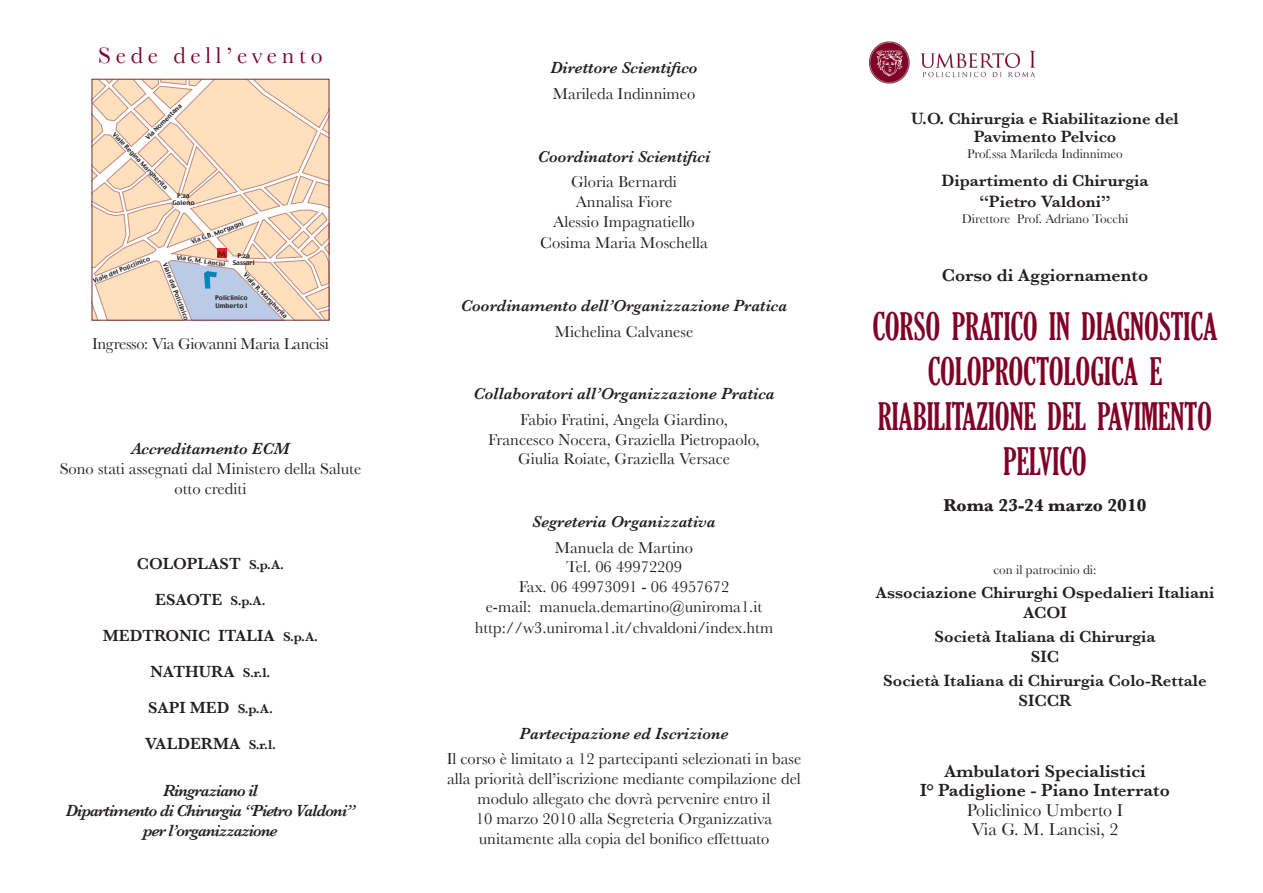
<style>
.page{position:relative;width:1263px;height:893px;background:#fff}
.page>*{position:absolute;margin:0;border:0;box-sizing:border-box;transform-origin:0 0}
.t1{font:extra-condensed 36.3px/45px "Gloucester";color:#7f0128;text-align:center;scale:.91 1}
.t2{font:23.55px "Baskerville";letter-spacing:.2em;color:#7f0128}
.t3{font:600 18px/19.5px "Baskerville";color:#231f20;text-align:center}
.t4{font:18px/19.5px "Baskerville";color:#231f20}
.t5{font:700 18px "Baskerville";color:#231f20}
.t6{font:600 16.8px/20.1px "Baskerville";color:#231f20;text-align:center}
.t7{font:16.5px/19.8px "Baskerville";color:#231f20;text-align:center}
.t8{font:italic 600 16.5px "Baskerville";color:#231f20}
.t9{font:600 16.5px/36px "Baskerville";color:#231f20;text-align:center}
.t10{font:italic 600 16.5px/19.8px "Baskerville";letter-spacing:-.05em;color:#231f20;text-align:center}
.t11{font:16.5px "Baskerville";letter-spacing:-.02em;color:#231f20}
.t12{font:13.2px "Baskerville";letter-spacing:-.005em;color:#231f20}
.t13{font:500 9.45px "Futura BT";color:#231f20}
.t14{font:6.3px/7.6px "Charcoal";color:#231f20;text-align:center}
.s1{font-size:13.5px}
</style>
<div class="page">
<img style="left:869px;top:42px;width:167px;height:41px">
<svg style="left:92px;top:79px;width:238px;height:242px;background:#efd6c2"></svg>
<h2 class="t2" style="left:98px;top:41px;width:226px">Sede dell’evento</h2>
<p class="t14" style="left:145px;top:136px;width:49px;rotate:-45deg">Via Nomentana</p>
<p class="t14" style="left:116px;top:131px;width:78px;rotate:46deg">Viale Regina Margherita</p>
<p class="t14" style="left:172px;top:192px;width:24px">P.za<br>Galeno</p>
<p class="t14" style="left:190px;top:239px;width:57px;rotate:-21deg">Via G.B. Morgagni</p>
<p class="t13" style="left:218px;top:247px;width:10px">M</p>
<p class="t14" style="left:215px;top:294px;width:34px;text-align:left">Policlinico<br>Umberto I</p>
<p class="t11" style="left:92px;top:334px;width:238px">Ingresso: Via Giovanni Maria Lancisi</p>
<p class="t14" style="left:237px;top:252px;width:14px">P.za</p>
<p class="t14" style="left:177px;top:254px;width:50px;rotate:8deg">Via G. M. Lancisi</p>
<p class="t14" style="left:92px;top:278px;width:62px;rotate:-22deg">Viale del Policlinico</p>
<p class="t14" style="left:168px;top:262px;width:62px;rotate:69deg">Viale del Policlinico</p>
<p class="t14" style="left:233px;top:260px;width:23px">Sassari</p>
<p class="t14" style="left:247px;top:272px;width:62px;rotate:46deg">Viale R. Margherita</p>
<p class="t8" style="left:131px;top:439px;width:160px">Accreditamento ECM</p>
<p class="t7" style="left:60px;top:458px;width:303px">Sono stati assegnati dal Ministero della Salute otto crediti</p>
<p class="t9" style="left:103px;top:546px;width:217px">COLOPLAST <span class="s1">S.p.A.<br></span>ESAOTE <span class="s1">S.p.A.<br></span>MEDTRONIC ITALIA <span class="s1">S.p.A.<br></span>NATHURA <span class="s1">S.r.l.<br></span>SAPI MED <span class="s1">S.p.A.<br></span>VALDERMA <span class="s1">S.r.l.</span></p>
<p class="t10" style="left:66px;top:781px;width:291px">Ringraziano il<br>Dipartimento di Chirurgia “Pietro Valdoni” per l’organizzazione</p>
<p class="t8" style="left:550px;top:58px;width:149px">Direttore Scientifico</p>
<p class="t7" style="left:553px;top:84px;width:144px">Marileda Indinnimeo</p>
<p class="t8" style="left:538px;top:147px;width:174px">Coordinatori Scientifici</p>
<p class="t7" style="left:553px;top:172px;width:143px">Gloria Bernardi<br>Annalisa Fiore<br>Alessio Impagnatiello</p>
<p class="t7" style="left:540px;top:233px;width:169px">Cosima Maria Moschella</p>
<p class="t8" style="left:461px;top:296px;width:328px">Coordinamento dell’Organizzazione Pratica</p>
<p class="t7" style="left:555px;top:321px;width:140px">Michelina Calvanese</p>
<p class="t8" style="left:473px;top:384px;width:303px">Collaboratori all’Organizzazione Pratica</p>
<p class="t7" style="left:488px;top:409px;width:273px">Fabio Fratini, Angela Giardino,<br>Francesco Nocera, Graziella Pietropaolo,<br>Giulia Roiate, Graziella Versace</p>
<p class="t8" style="left:532px;top:512px;width:185px">Segreteria Organizzativa</p>
<p class="t7" style="left:486px;top:537px;width:278px">Manuela de Martino<br>Tel. 06 49972209<br>Fax. 06 49973091 - 06 4957672<br>e-mail: manuela.demartino@uniroma1.it</p>
<p class="t7" style="left:475px;top:618px;width:300px">http://w3.uniroma1.it/chvaldoni/index.htm</p>
<p class="t8" style="left:520px;top:724px;width:210px">Partecipazione ed Iscrizione</p>
<p class="t7" style="left:447px;top:749px;width:356px">Il corso è limitato a 12 partecipanti selezionati in base alla priorità dell’iscrizione mediante compilazione del modulo allegato che dovrà pervenire entro il<br>10 marzo 2010 alla Segreteria Organizzativa unitamente alla copia del bonifico effettuato</p>
<p class="t6" style="left:911px;top:109px;width:269px;line-height:18px">U.O. Chirurgia e Riabilitazione del<br>Pavimento Pelvico</p>
<p class="t12" style="left:967px;top:146px;width:157px">Prof.ssa Marileda Indinnimeo</p>
<p class="t6" style="left:941px;top:171px;width:208px">Dipartimento di Chirurgia “Pietro Valdoni”</p>
<p class="t12" style="left:962px;top:211px;width:168px">Direttore Prof. Adriano Tocchi</p>
<p class="t3" style="left:942px;top:265px;width:208px">Corso di Aggiornamento</p>
<h1 class="t1" style="left:872px;top:304px;width:381px">CORSO PRATICO IN DIAGNOSTICA<br>COLOPROCTOLOGICA E<br>RIABILITAZIONE DEL PAVIMENTO<br>PELVICO</h1>
<p class="t5" style="left:943px;top:494px;width:204px">Roma 23-24 marzo 2010</p>
<p class="t12" style="left:993px;top:562px;width:104px">con il patrocinio di:</p>
<p class="t6" style="left:875px;top:582px;width:340px">Associazione Chirurghi Ospedalieri Italiani<br>ACOI</p>
<p class="t6" style="left:934px;top:626px;width:222px">Società Italiana di Chirurgia<br>SIC</p>
<p class="t6" style="left:883px;top:671px;width:325px">Società Italiana di Chirurgia Colo-Rettale<br>SICCR</p>
<p class="t3" style="left:920px;top:761px;width:251px">Ambulatori Specialistici<br>I° Padiglione - Piano Interrato</p>
<p class="t4" style="left:967px;top:800px;width:158px">Policlinico Umberto I<br>Via G. M. Lancisi, 2</p>
</div>
